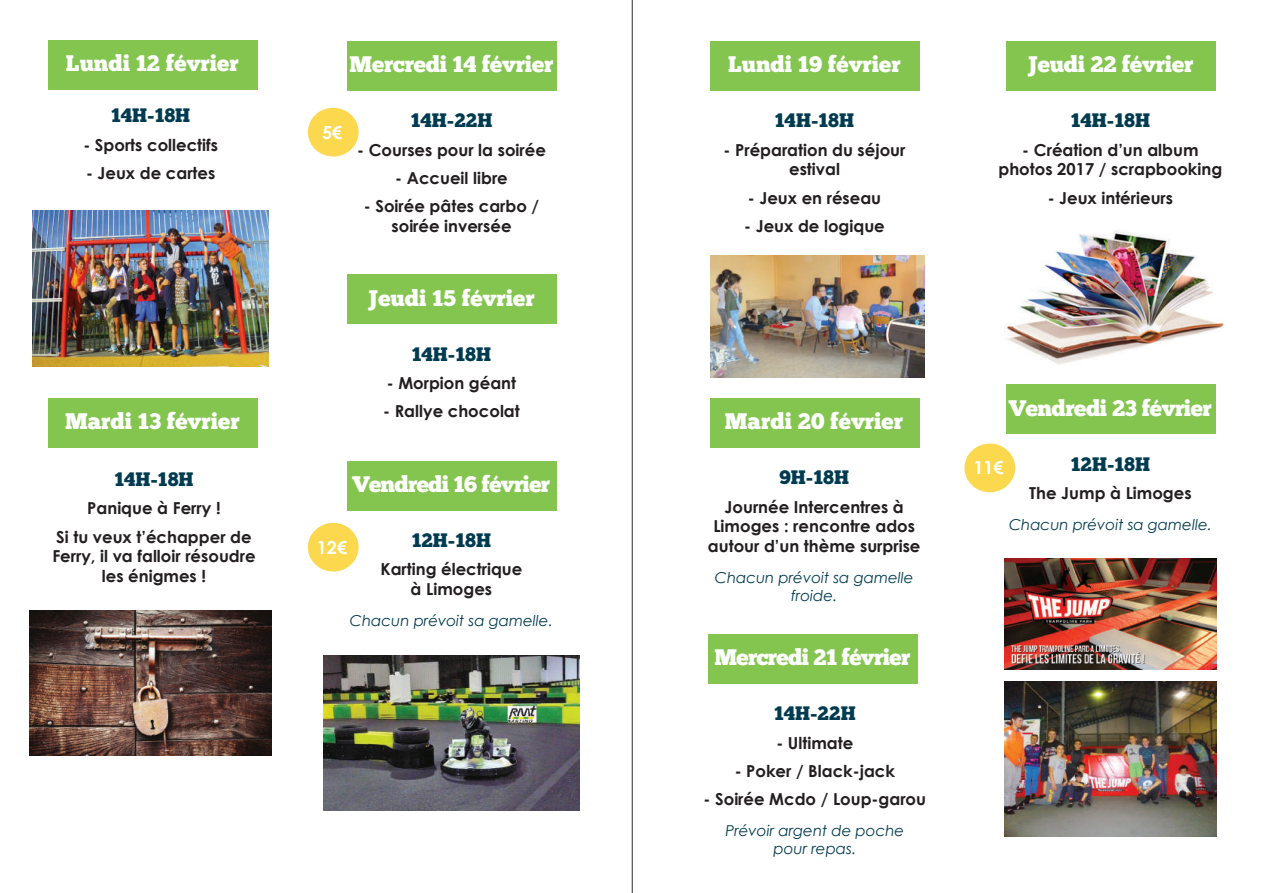
<style>
.page{position:relative;width:1263px;height:893px;background:#fff}
.page>*{position:absolute;margin:0;border:0;box-sizing:border-box;transform-origin:0 0}
.t1{font:22.5px "Chunk Five";letter-spacing:-.01em;color:#fff}
.t2{font:22.5px "Chunk Five";letter-spacing:-.03em;color:#fff}
.t3{font:19.5px "Chunk Five";color:#003b50}
.t4{font:700 18px "Century Gothic";color:#fff}
.t5{font:700 16.5px/19.8px "Century Gothic";color:#231f20;text-align:center}
.t6{font:italic 15px/18px "Century Gothic";color:#003b50;text-align:center}
</style>
<div class="page">
<hr style="left:632px;top:0;width:1px;height:893px;background:#2a2e31">
<div style="left:48px;top:40px;width:210px;height:49px;background:#84c550"></div>
<div style="left:48px;top:398px;width:210px;height:50px;background:#84c550"></div>
<div style="left:347px;top:41px;width:210px;height:50px;background:#84c550"></div>
<div style="left:1006px;top:41px;width:210px;height:50px;background:#84c550"></div>
<div style="left:710px;top:41px;width:210px;height:50px;background:#84c550"></div>
<div style="left:347px;top:275px;width:210px;height:49px;background:#84c550"></div>
<div style="left:1006px;top:385px;width:210px;height:49px;background:#84c550"></div>
<div style="left:710px;top:398px;width:210px;height:50px;background:#84c550"></div>
<div style="left:347px;top:461px;width:210px;height:49px;background:#84c550"></div>
<div style="left:708px;top:634px;width:210px;height:49px;background:#84c550"></div>
<div style="left:308px;top:523px;width:51px;height:49px;background:#fbd84e;border-radius:50%"></div>
<div style="left:308px;top:108px;width:51px;height:48px;background:#fbd84e;border-radius:50%"></div>
<img style="left:33px;top:211px;width:236px;height:155px">
<img style="left:30px;top:610px;width:242px;height:146px">
<div style="left:964px;top:444px;width:51px;height:48px;background:#fbd84e;border-radius:50%"></div>
<img style="left:1005px;top:558px;width:211px;height:112px">
<img style="left:323px;top:655px;width:256px;height:156px">
<img style="left:710px;top:255px;width:214px;height:122px">
<img style="left:1005px;top:681px;width:211px;height:156px">
<img style="left:1006px;top:231px;width:218px;height:133px">
<h1 class="t1" style="left:66px;top:50px;width:174px">Lundi 12 février</h1>
<p class="t3" style="left:111px;top:104px;width:81px">14H-18H</p>
<p class="t5" style="left:83px;top:134px;width:136px">- Sports collectifs</p>
<p class="t5" style="left:86px;top:163px;width:131px">- Jeux de cartes</p>
<h1 class="t1" style="left:65px;top:408px;width:176px">Mardi 13 février</h1>
<p class="t3" style="left:114px;top:468px;width:81px">14H-18H</p>
<p class="t5" style="left:56px;top:494px;width:197px;line-height:28.3px">Panique à Ferry !<br>Si tu veux t’échapper de</p>
<p class="t5" style="left:52px;top:546px;width:205px">Ferry, il va falloir résoudre les énigmes !</p>
<h1 class="t1" style="left:350px;top:51px;width:205px">Mercredi 14 février</h1>
<h1 class="t1" style="left:728px;top:51px;width:174px">Lundi 19 février</h1>
<h1 class="t1" style="left:1027px;top:51px;width:167px">Jeudi 22 février</h1>
<p class="t4" style="left:322px;top:121px;width:22px">5€</p>
<p class="t3" style="left:411px;top:109px;width:83px">14H-22H</p>
<p class="t5" style="left:357px;top:139px;width:190px">- Courses pour la soirée</p>
<p class="t5" style="left:395px;top:168px;width:114px">- Accueil libre</p>
<p class="t5" style="left:364px;top:196px;width:177px">- Soirée pâtes carbo / soirée inversée</p>
<p class="t3" style="left:775px;top:109px;width:81px">14H-18H</p>
<p class="t5" style="left:724px;top:139px;width:183px">- Préparation du séjour estival</p>
<p class="t5" style="left:748px;top:187px;width:135px">- Jeux en réseau</p>
<p class="t5" style="left:744px;top:216px;width:142px">- Jeux de logique</p>
<p class="t3" style="left:1071px;top:109px;width:81px">14H-18H</p>
<p class="t5" style="left:998px;top:139px;width:225px">- Création d’un album photos 2017 / scrapbooking</p>
<p class="t5" style="left:1048px;top:187px;width:127px">- Jeux intérieurs</p>
<h1 class="t1" style="left:368px;top:284px;width:168px">Jeudi 15 février</h1>
<p class="t3" style="left:412px;top:342px;width:81px">14H-18H</p>
<p class="t5" style="left:387px;top:373px;width:131px">- Morpion géant</p>
<p class="t5" style="left:383px;top:401px;width:138px">- Rallye chocolat</p>
<h1 class="t1" style="left:725px;top:408px;width:180px">Mardi 20 février</h1>
<h1 class="t1" style="left:1009px;top:394px;width:205px">Vendredi 23 février</h1>
<h1 class="t2" style="left:352px;top:470px;width:199px">Vendredi 16 février</h1>
<p class="t3" style="left:412px;top:528px;width:81px">12H-18H</p>
<p class="t5" style="left:380px;top:559px;width:143px">Karting électrique à Limoges</p>
<p class="t6" style="left:350px;top:611px;width:204px">Chacun prévoit sa gamelle.</p>
<p class="t4" style="left:317px;top:536px;width:32px">12€</p>
<p class="t3" style="left:779px;top:466px;width:71px">9H-18H</p>
<p class="t5" style="left:708px;top:496px;width:214px">Journée Intercentres à<br>Limoges : rencontre ados autour d’un thème surprise</p>
<p class="t6" style="left:715px;top:568px;width:200px">Chacun prévoit sa gamelle froide.</p>
<h1 class="t2" style="left:714px;top:644px;width:197px">Mercredi 21 février</h1>
<p class="t3" style="left:774px;top:702px;width:83px">14H-22H</p>
<p class="t5" style="left:776px;top:732px;width:78px">- Ultimate</p>
<p class="t5" style="left:735px;top:760px;width:162px">- Poker / Black-jack</p>
<p class="t5" style="left:704px;top:789px;width:224px">- Soirée Mcdo / Loup-garou</p>
<p class="t6" style="left:725px;top:821px;width:180px">Prévoir argent de poche pour repas.</p>
<p class="t3" style="left:1071px;top:452px;width:81px">12H-18H</p>
<p class="t5" style="left:1029px;top:483px;width:164px">The Jump à Limoges</p>
<p class="t6" style="left:1009px;top:515px;width:204px">Chacun prévoit sa gamelle.</p>
<p class="t4" style="left:973px;top:456px;width:32px">11€</p>
</div>
